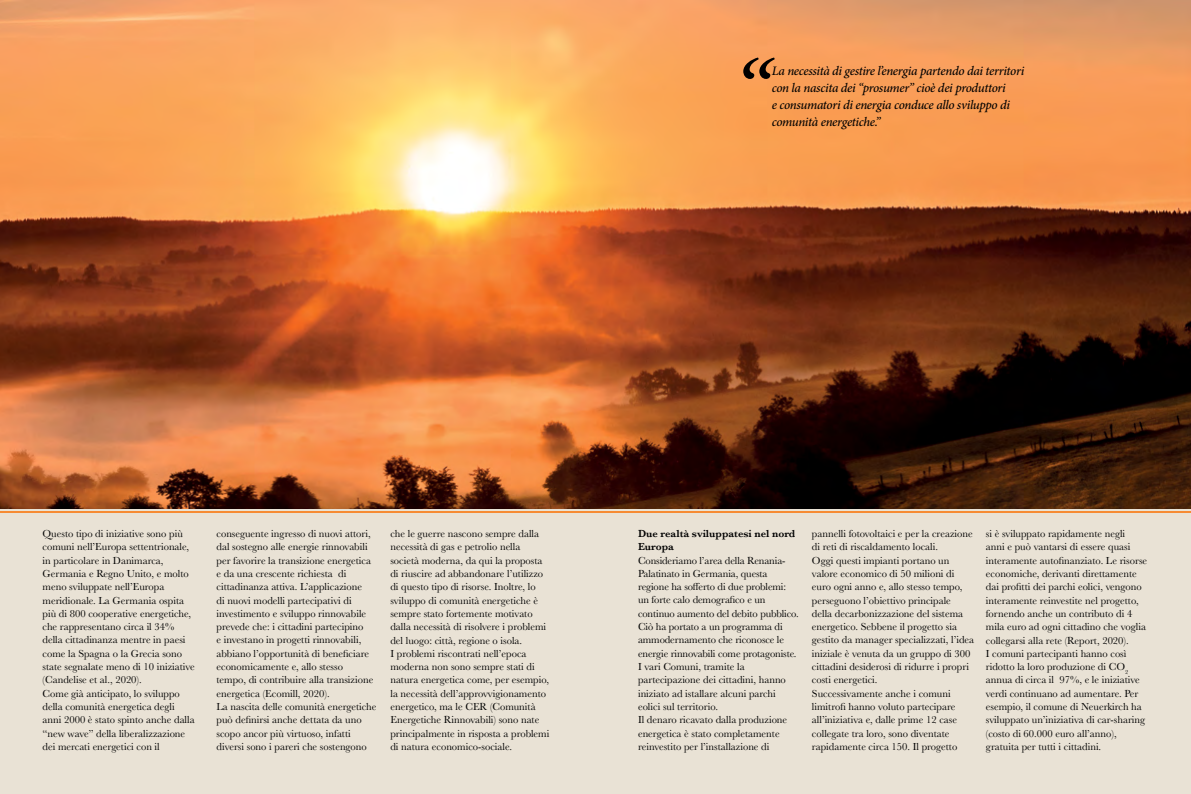
<style>
.page{position:relative;width:1191px;height:794px;background:#e9e2d5}
.page>*{position:absolute;margin:0;border:0;box-sizing:border-box;transform-origin:0 0}
.t1{font:italic 99px "Adobe Garamond Pro";color:#000}
.t2{font:italic 500 13px/17px "Minion Pro";letter-spacing:-.025em;color:#000}
.t3{font:10.6px/13.3px "Baskerville";color:#000}
.t4{font:600 10.6px/13.3px "Baskerville";color:#000}
</style>
<div class="page">
<img style="left:0;top:0;width:1191px;height:508px">
<hr style="left:0;top:511px;width:1191px;height:1px;background:#f68b33">
<h1 class="t1" style="left:726px;top:36px;width:39px">“</h1>
<p class="t2" style="left:771px;top:113px;width:110px">comunità energetiche.”</p>
<p class="t2" style="left:771px;top:62px;width:254px">La necessità di gestire l’energia partendo dai territori con la nascita dei “prosumer” cioè dei produttori<br>e consumatori di energia conduce allo sviluppo di</p>
<p class="t3" style="left:43px;top:527px;width:154px">Questo tipo di iniziative sono più comuni nell’Europa settentrionale, in particolare in Danimarca,<br>Germania e Regno Unito, e molto meno sviluppate nell’Europa meridionale. La Germania ospita più di 800 cooperative energetiche, che rappresentano circa il 34% della cittadinanza mentre in paesi come la Spagna o la Grecia sono state segnalate meno di 10 iniziative (Candelise et al., 2020).<br>Come già anticipato, lo sviluppo della comunità energetica degli anni 2000 è stato spinto anche dalla “new wave” della liberalizzazione dei mercati energetici con il</p>
<p class="t3" style="left:216px;top:527px;width:161px">conseguente ingresso di nuovi attori, dal sostegno alle energie rinnovabili per favorire la transizione energetica e da una crescente richiesta di cittadinanza attiva. L’applicazione<br>di nuovi modelli partecipativi di investimento e sviluppo rinnovabile prevede che: i cittadini partecipino<br>e investano in progetti rinnovabili, abbiano l’opportunità di beneficiare economicamente e, allo stesso<br>tempo, di contribuire alla transizione energetica (Ecomill, 2020).<br>La nascita delle comunità energetiche può definirsi anche dettata da uno scopo ancor più virtuoso, infatti diversi sono i pareri che sostengono</p>
<p class="t3" style="left:390px;top:527px;width:160px">che le guerre nascono sempre dalla necessità di gas e petrolio nella società moderna, da qui la proposta di riuscire ad abbandonare l’utilizzo di questo tipo di risorse. Inoltre, lo sviluppo di comunità energetiche è sempre stato fortemente motivato dalla necessità di risolvere i problemi del luogo: città, regione o isola.<br>I problemi riscontrati nell’epoca moderna non sono sempre stati di natura energetica come, per esempio, la necessità dell’approvvigionamento energetico, ma le CER (Comunità Energetiche Rinnovabili) sono nate principalmente in risposta a problemi di natura economico-sociale.</p>
<p class="t4" style="left:638px;top:527px;width:159px">Due realtà sviluppatesi nel nord<br>Europa</p>
<p class="t3" style="left:638px;top:553px;width:162px">Consideriamo l’area della Renania-Palatinato in Germania, questa regione ha sofferto di due problemi: un forte calo demografico e un continuo aumento del debito pubblico.<br>Ciò ha portato a un programma di ammodernamento che riconosce le energie rinnovabili come protagoniste.<br>I vari Comuni, tramite la partecipazione dei cittadini, hanno iniziato ad istallare alcuni parchi eolici sul territorio.<br>Il denaro ricavato dalla produzione energetica è stato completamente reinvestito per l’installazione di</p>
<p class="t3" style="left:812px;top:527px;width:164px">pannelli fotovoltaici e per la creazione di reti di riscaldamento locali.<br>Oggi questi impianti portano un valore economico di 50 milioni di euro ogni anno e, allo stesso tempo, perseguono l’obiettivo principale<br>della decarbonizzazione del sistema energetico. Sebbene il progetto sia gestito da manager specializzati, l’idea iniziale è venuta da un gruppo di 300 cittadini desiderosi di ridurre i propri costi energetici.<br>Successivamente anche i comuni limitrofi hanno voluto partecipare all’iniziativa e, dalle prime 12 case collegate tra loro, sono diventate rapidamente circa 150. Il progetto</p>
<p class="t3" style="left:986px;top:527px;width:163px">si è sviluppato rapidamente negli<br>anni e può vantarsi di essere quasi interamente autofinanziato. Le risorse economiche, derivanti direttamente dai profitti dei parchi eolici, vengono interamente reinvestite nel progetto, fornendo anche un contributo di 4 mila euro ad ogni cittadino che voglia collegarsi alla rete (Report, 2020).<br>I comuni partecipanti hanno così ridotto la loro produzione di CO<sub>2 </sub>annua di circa il 97%, e le iniziative verdi continuano ad aumentare. Per esempio, il comune di Neuerkirch ha sviluppato un’iniziativa di car-sharing (costo di 60.000 euro all’anno), gratuita per tutti i cittadini.</p>
</div>
